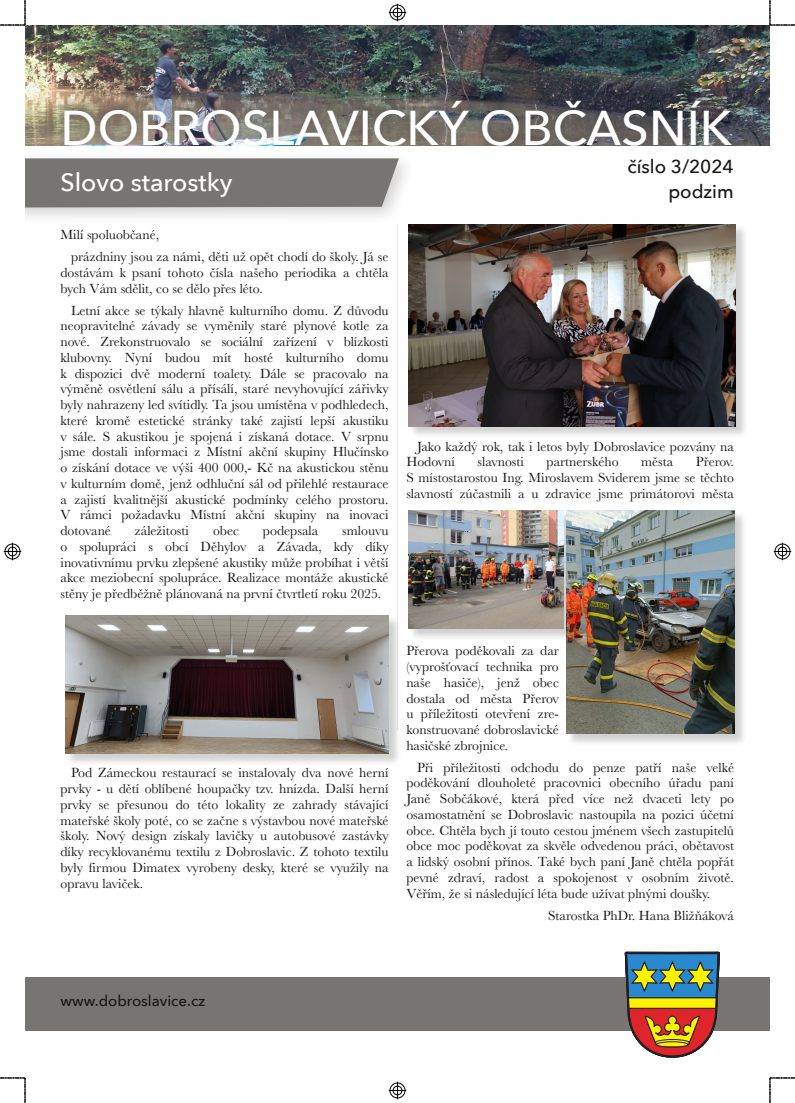
<style>
.page{position:relative;width:795px;height:1103px;background:#fff}
.page>*{position:absolute;margin:0;border:0;box-sizing:border-box;transform-origin:0 0}
.t1{font:500 48.75px "Avenir Next";color:#fff}
.t2{font:500 25px "Avenir Next";color:#fff}
.t3{font:500 18.75px/25.6px "Avenir Next";color:#181715;text-align:right}
.t4{font:500 15px "Avenir Next";color:#181715}
.t5{font:13.75px/15.8px "Baskerville";color:#181715;text-align:justify}
</style>
<div class="page">
<img style="left:25px;top:25px;width:744px;height:120px">
<div style="left:25px;top:149px;width:393px;height:78px;background:#181715;opacity:.2"></div>
<div style="left:25px;top:158px;width:373px;height:49px;background:#767573"></div>
<div style="left:54px;top:92px;width:715px;height:74px;background:#181715;opacity:.2"></div>
<hr style="left:396px;top:224px;width:2px;height:506px;background:#eeeeec">
<div style="left:66px;top:615px;width:335px;height:151px;background:#181715;opacity:.2"></div>
<img style="left:66px;top:615px;width:322px;height:138px">
<div style="left:408px;top:224px;width:339px;height:215px;background:#181715;opacity:.2"></div>
<img style="left:408px;top:224px;width:327px;height:202px">
<div style="left:408px;top:510px;width:167px;height:131px;background:#181715;opacity:.2"></div>
<img style="left:408px;top:510px;width:155px;height:119px">
<div style="left:566px;top:510px;width:181px;height:236px;background:#181715;opacity:.2"></div>
<img style="left:566px;top:510px;width:168px;height:224px">
<div style="left:25px;top:977px;width:744px;height:53px;background:#767573"></div>
<svg style="left:624px;top:951px;width:95px;height:106px"></svg>
<svg style="left:0;top:1077px;width:26px;height:25px"></svg>
<svg style="left:0;top:0;width:26px;height:26px"></svg>
<svg style="left:769px;top:1077px;width:25px;height:25px"></svg>
<svg style="left:769px;top:0;width:25px;height:26px"></svg>
<svg style="left:388px;top:1081px;width:18px;height:18px"></svg>
<svg style="left:3px;top:542px;width:19px;height:19px"></svg>
<svg style="left:388px;top:3px;width:18px;height:19px"></svg>
<svg style="left:773px;top:542px;width:18px;height:19px"></svg>
<h1 class="t1" style="left:60px;top:96px;width:672px">DOBROSLAVICKÝ OBČASNÍK</h1>
<h2 class="t2" style="left:60px;top:166px;width:173px">Slovo starostky</h2>
<p class="t5" style="left:71px;top:224px;width:319px;line-height:22px;text-indent:-11px">Milí spoluobčané,<br>prázdniny jsou za námi, děti už opět chodí do školy. Já se</p>
<p class="t5" style="left:60px;top:265px;width:329px">dostávám k psaní tohoto čísla našeho periodika a chtěla bych Vám sdělit, co se dělo přes léto.</p>
<p class="t5" style="left:60px;top:302px;width:329px;text-indent:11px">Letní akce se týkaly hlavně kulturního domu. Z důvodu neopravitelné závady se vyměnily staré plynové kotle za nové. Zrekonstruovalo se sociální zařízení v blízkosti klubovny. Nyní budou mít hosté kulturního domu k dispozici dvě moderní toalety. Dále se pracovalo na výměně osvětlení sálu a přísálí, staré nevyhovující zářivky byly nahrazeny led svítidly. Ta jsou umístěna v podhledech, které kromě estetické stránky také zajistí lepší akustiku v sále. S akustikou je spojená i získaná dotace. V srpnu jsme dostali informaci z Místní akční skupiny Hlučínsko o získání dotace ve výši 400 000,- Kč na akustickou stěnu v kulturním domě, jenž odhluční sál od přilehlé restaurace a zajistí kvalitnější akustické podmínky celého prostoru.<br>V rámci požadavku Místní akční skupiny na inovaci dotované</p>
<p class="t5" style="left:60px;top:522px;width:329px;text-indent:282px">smlouvu o spolupráci s obcí Děhylov a Závada, kdy díky inovativnímu prvku zlepšené akustiky může probíhat i větší akce meziobecní spolupráce. Realizace montáže akustické stěny je předběžně plánovaná na první čtvrtletí roku 2025.</p>
<p class="t5" style="left:135px;top:522px;width:55px">záležitosti</p>
<p class="t5" style="left:213px;top:522px;width:27px">obec</p>
<p class="t5" style="left:263px;top:522px;width:57px">podepsala</p>
<h3 class="t3" style="left:627px;top:154px;width:108px">číslo 3/2024 podzim</h3>
<p class="t5" style="left:406px;top:438px;width:329px;text-indent:11px">Jako každý rok, tak i letos byly Dobroslavice pozvány na<br>Hodovní</p>
<p class="t5" style="left:477px;top:454px;width:48px">slavnosti</p>
<p class="t5" style="left:546px;top:454px;width:74px">partnerského</p>
<p class="t5" style="left:640px;top:454px;width:34px">města</p>
<p class="t5" style="left:406px;top:454px;width:329px;text-indent:289px">Přerov.<br>S místostarostou Ing. Miroslavem Sviderem jsme se těchto slavností zúčastnili a u zdravice jsme primátorovi města</p>
<p class="t5" style="left:60px;top:765px;width:329px;text-indent:11px">Pod Zámeckou restaurací se instalovaly dva nové herní prvky - u dětí oblíbené houpačky tzv. hnízda. Další herní prvky se přesunou do této lokality ze zahrady stávající mateřské školy poté, co se začne s výstavbou nové mateřské školy. Nový design získaly lavičky u autobusové zastávky díky recyklovanému textilu z Dobroslavic. Z tohoto textilu byly firmou Dimatex vyrobeny desky, které se využily na opravu laviček.</p>
<p class="t5" style="left:406px;top:643px;width:154px">Přerova poděkovali za dar (vyprošťovací technika pro naše hasiče), jenž obec dostala od města Přerov u příležitosti otevření zre‐ konstruované dobroslavické hasičské zbrojnice.</p>
<p class="t5" style="left:406px;top:759px;width:329px;text-indent:11px">Při příležitosti odchodu do penze patří naše velké poděkování dlouholeté pracovnici obecního úřadu paní Janě Sobčákové, která před více než dvaceti lety po osamostatnění se Dobroslavic nastoupila na pozici účetní obce. Chtěla bych jí touto cestou jménem všech zastupitelů obce moc poděkovat za skvěle odvedenou práci, obětavost a lidský osobní přínos. Také bych paní Janě chtěla popřát pevné zdraví, radost a spokojenost v osobním životě.<br>Věřím, že si následující léta bude užívat plnými doušky.</p>
<p class="t5" style="left:547px;top:907px;width:187px">Starostka PhDr. Hana Bližňáková</p>
<p class="t4" style="left:60px;top:991px;width:146px">www.dobroslavice.cz</p>
</div>
